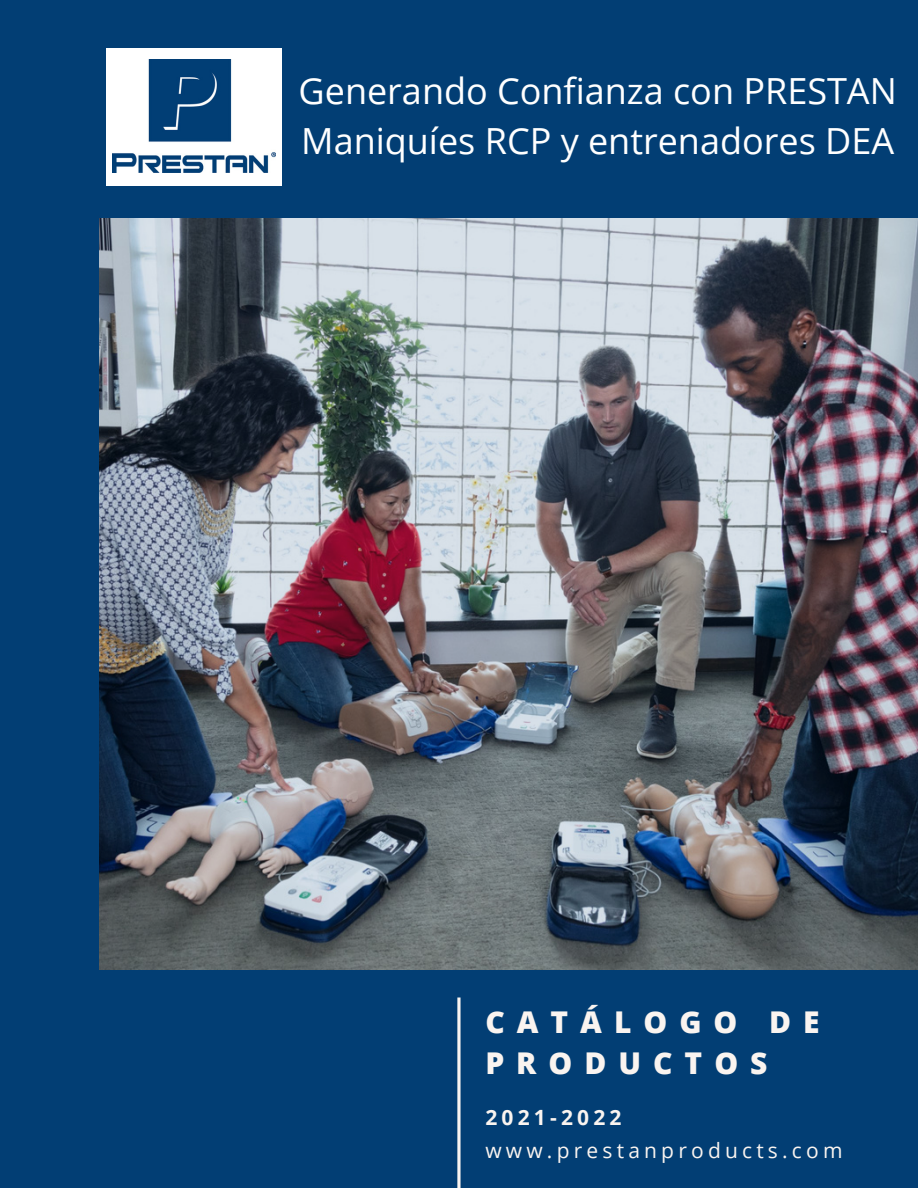
<style>
.page{position:relative;width:918px;height:1188px;background:#023e74}
.page>*{position:absolute;margin:0;border:0;box-sizing:border-box;transform-origin:0 0}
.t1{font:36px "Open Sans";color:#fff}
.t2{font:800 30px/41.7px "Open Sans";letter-spacing:.4em;color:#faf4f0}
.t3{font:21px "Open Sans";letter-spacing:.2em;color:#faf4f0}
.t4{font:700 21px "Open Sans";letter-spacing:.2em;color:#faf4f0}
</style>
<div class="page">
<img style="left:99px;top:218px;width:819px;height:752px">
<svg style="left:457px;top:998px;width:4px;height:190px"></svg>
<div style="left:106px;top:48px;width:176px;height:137px;background:#fff"></div>
<img style="left:112px;top:60px;width:163px;height:112px">
<p class="t1" style="left:299px;top:66px;width:600px">Generando Confianza con PRESTAN</p>
<p class="t1" style="left:301px;top:115px;width:594px">Maniquíes RCP y entrenadores DEA</p>
<p class="t2" style="left:485px;top:1000px;width:336px">CATÁLOGO DE<br>PRODUCTOS</p>
<p class="t4" style="left:485px;top:1103px;width:138px">2021-2022</p>
<p class="t3" style="left:485px;top:1135px;width:359px">www.prestanproducts.com</p>
</div>
